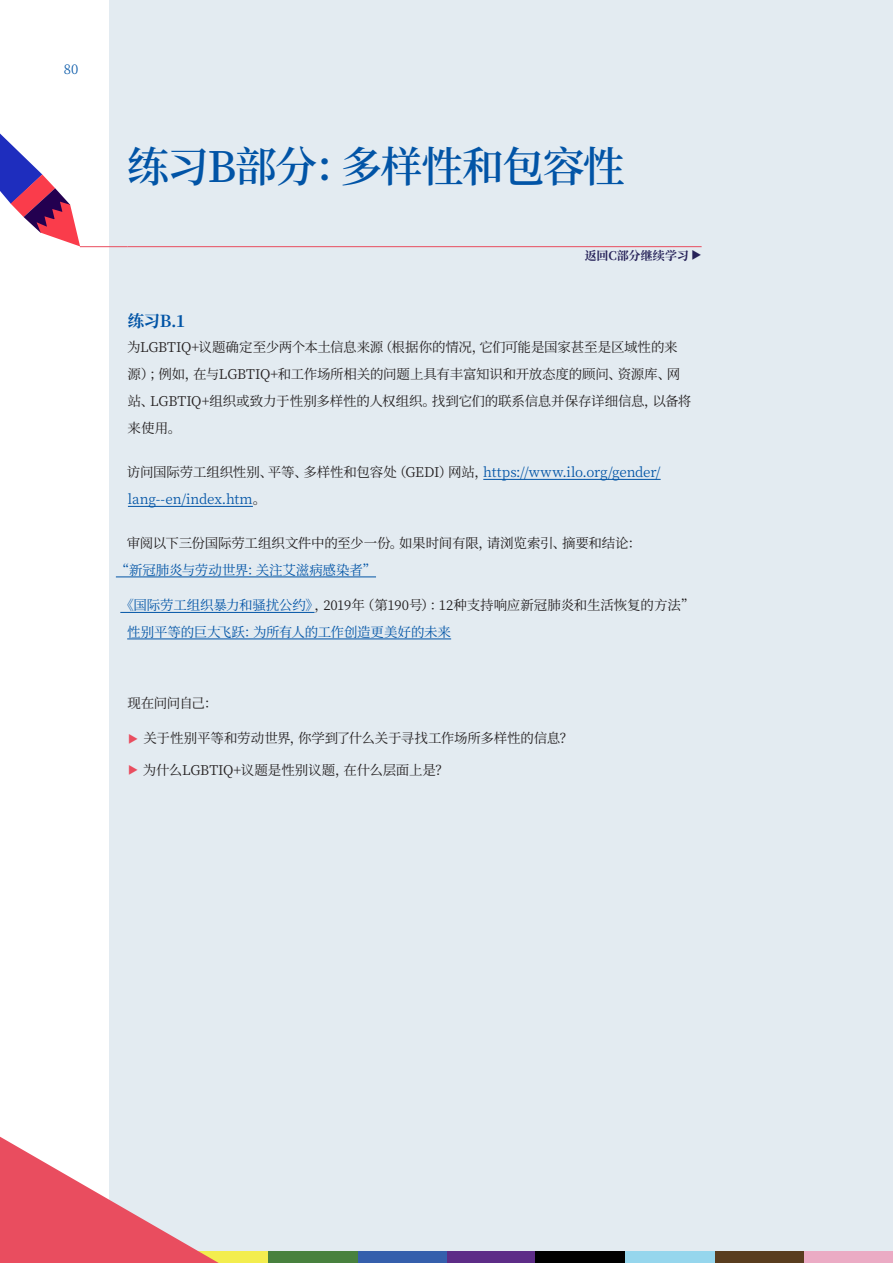
<style>
.page{position:relative;width:893px;height:1263px;background:#fff}
.page>*{position:absolute;margin:0;border:0;box-sizing:border-box;transform-origin:0 0}
.Heading_01_Standard{font:600 42px "Source Han Serif CN";letter-spacing:-.04em;color:#0154a6}
.Heading_03_Standard{font:700 16.5px "Source Han Serif CN";color:#0154a6}
.Body_text_black{font:13.5px/27px "Source Han Serif CN";letter-spacing:-.015em;color:#231f20}
.Body_text_black-2{font:13.5px/27px "Source Han Serif CN";letter-spacing:-.01em;color:#0154a6}
.t1{font:300 13.5px "Source Han Serif CN";color:#0154a6}
.go_back{font:700 12px "Source Han Serif CN";letter-spacing:-.01em;color:#262259}
.s1{color:#231f20}
.s2{color:#0154a6}
</style>
<div class="page">
<div style="left:446px;top:1251px;width:90px;height:12px;background:#5d2c87"></div>
<div style="left:804px;top:1251px;width:89px;height:12px;background:#ebabc4"></div>
<div style="left:357px;top:1251px;width:89px;height:12px;background:#355fac"></div>
<div style="left:714px;top:1251px;width:90px;height:12px;background:#593d1f"></div>
<div style="left:268px;top:1251px;width:89px;height:12px;background:#48813e"></div>
<div style="left:625px;top:1251px;width:89px;height:12px;background:#96d6ed"></div>
<div style="left:179px;top:1251px;width:89px;height:12px;background:#f3ed4e"></div>
<div style="left:536px;top:1251px;width:89px;height:12px;background:#000"></div>
<div style="left:109px;top:0;width:784px;height:1251px;background:#e3ebf1"></div>
<svg style="left:0;top:1136px;width:219px;height:127px"></svg>
<hr style="left:128px;top:246px;width:574px;height:1px;background:#e94d5f">
<hr style="left:483px;top:479px;width:178px;height:1px;background:#0154a6">
<hr style="left:128px;top:506px;width:125px;height:1px;background:#0154a6">
<hr style="left:116px;top:577px;width:260px;height:1px;background:#0154a6">
<hr style="left:120px;top:612px;width:195px;height:1px;background:#0154a6">
<hr style="left:127px;top:639px;width:324px;height:1px;background:#0154a6">
<svg style="left:0;top:133px;width:80px;height:113px"></svg>
<hr style="left:80px;top:246px;width:48px;height:1px;background:#e94d5f">
<p class="t1" style="left:64px;top:61px;width:16px">80</p>
<p class="Heading_01_Standard" style="left:127px;top:143px;width:499px">练习B部分：多样性和包容性</p>
<p class="go_back" style="left:585px;top:248px;width:105px">返回C部分继续学习</p>
<p class="Heading_03_Standard" style="left:128px;top:312px;width:59px">练习B.1</p>
<p class="Body_text_black" style="left:127px;top:334px;width:566px">为LGBTIQ+议题确定至少两个本土信息来源（根据你的情况，它们可能是国家甚至是区域性的来源）；例如，在与LGBTIQ+和工作场所相关的问题上具有丰富知识和开放态度的顾问、资源库、网站、LGBTIQ+组织或致力于性别多样性的人权组织。找到它们的联系信息并保存详细信息，以备将来使用。</p>
<p class="Body_text_black-2" style="left:127px;top:459px;width:535px"><span class="s1">访问国际劳工组织性别、平等、多样性和包容处（GEDI）网站，</span>https://www.ilo.org/gender/ lang--en/index.htm<span class="s1">。</span></p>
<p class="Body_text_black" style="left:127px;top:530px;width:516px">审阅以下三份国际劳工组织文件中的至少一份。如果时间有限，请浏览索引、摘要和结论：</p>
<p class="Body_text_black-2" style="left:116px;top:557px;width:262px">“新冠肺炎与劳动世界：关注艾滋病感染者”</p>
<p class="Body_text_black" style="left:120px;top:592px;width:575px"><span class="s2">《国际劳工组织暴力和骚扰公约》</span>，2019年（第190号）：12种支持响应新冠肺炎和生活恢复的方法”</p>
<p class="Body_text_black-2" style="left:127px;top:619px;width:325px">性别平等的巨大飞跃：为所有人的工作创造更美好的未来</p>
<p class="Body_text_black" style="left:127px;top:690px;width:92px">现在问问自己：</p>
<p class="Body_text_black" style="left:143px;top:725px;width:431px">关于性别平等和劳动世界，你学到了什么关于寻找工作场所多样性的信息？</p>
<p class="Body_text_black" style="left:143px;top:756px;width:307px">为什么LGBTIQ+议题是性别议题，在什么层面上是？</p>
</div>
